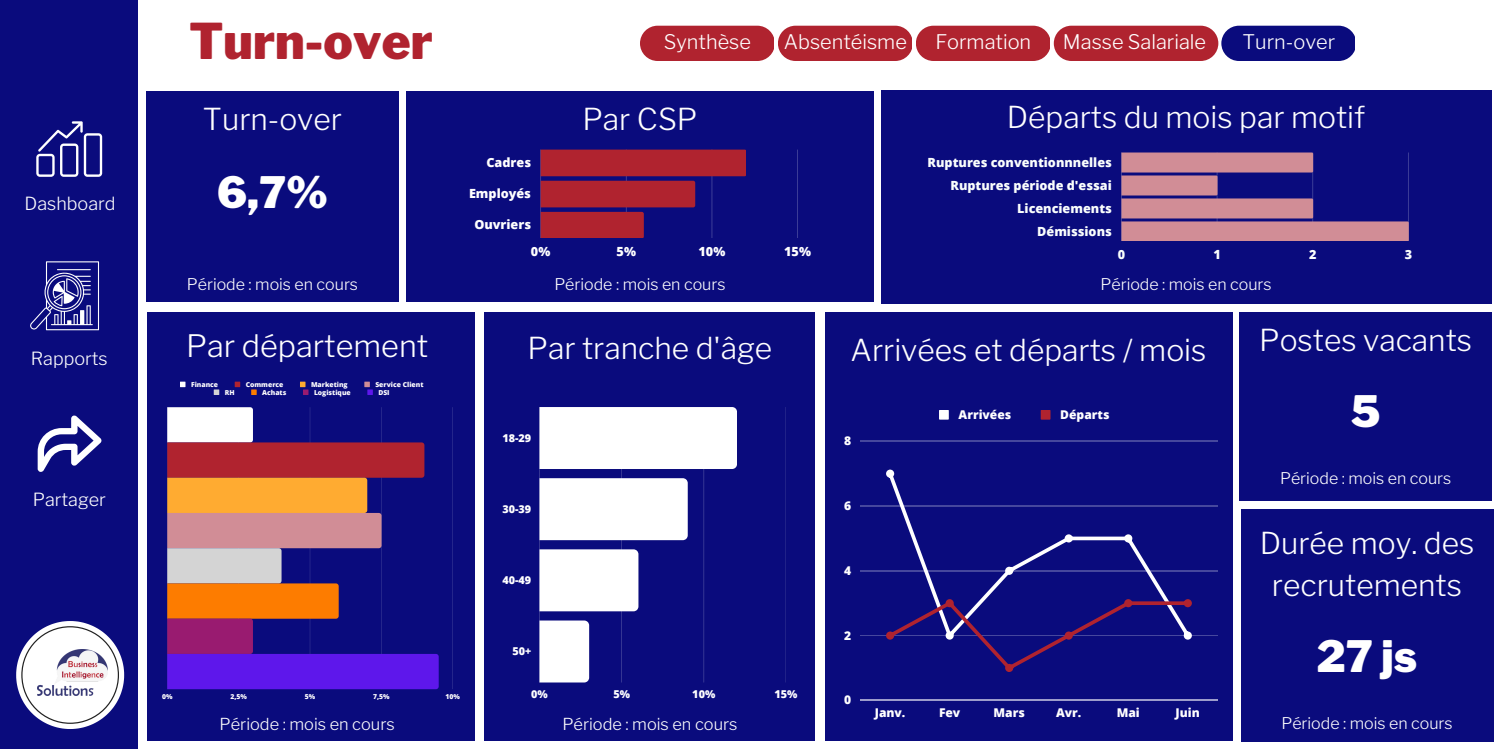
<style>
.page{position:relative;width:1500px;height:750px;background:#fff}
.page>*{position:absolute;margin:0;border:0;box-sizing:border-box;transform-origin:0 0}
.t1{font:900 49px "Libre Franklin";color:#b0232f}
.t2{font:900 43px "Libre Franklin";color:#fff}
.t3{font:300 30.8px "Libre Franklin";color:#fff}
.t4{font:300 30px/42px "Libre Franklin";color:#fff;text-align:center}
.t5{font:300 20px "Libre Franklin";color:#fff}
.t6{font:300 18px "Libre Franklin";color:#fff}
.t7{font:300 16.4px "Libre Franklin";color:#fff}
.t8{font:300 16px "Libre Franklin";color:#fff}
.t9{font:800 12.6px/23px "Open Sans";color:#fafefd;text-align:right}
.t10{font:800 12.6px "Open Sans";color:#fff}
.t11{font:800 12px "Open Sans";color:#fff}
.t12{font:800 10.8px "Open Sans";color:#fff}
.t13{font:800 6.8px "Open Sans";color:#fff}
</style>
<div class="page">
<div style="left:0;top:0;width:137px;height:749px;background:#0a0b7d"></div>
<svg style="left:16px;top:621px;width:108px;height:108px"></svg>
<div style="left:640px;top:26px;width:134px;height:35px;background:#b0232f;border-radius:18px"></div>
<div style="left:778px;top:26px;width:134px;height:35px;background:#b0232f;border-radius:18px"></div>
<div style="left:916px;top:26px;width:133px;height:35px;background:#b0232f;border-radius:18px"></div>
<div style="left:1054px;top:26px;width:164px;height:35px;background:#b0232f;border-radius:18px"></div>
<div style="left:1221px;top:26px;width:134px;height:35px;background:#0a0b7d;border-radius:18px"></div>
<svg style="left:36px;top:121px;width:66px;height:56px"></svg>
<svg style="left:30px;top:261px;width:69px;height:69px"></svg>
<hr style="left:57px;top:269px;width:34px;height:1px;background:#fff">
<svg style="left:38px;top:415px;width:63px;height:57px"></svg>
<img style="left:37px;top:649px;width:71px;height:47px">
<div style="left:146px;top:91px;width:253px;height:211px;background:#0a0b7d"></div>
<div style="left:147px;top:312px;width:327px;height:429px;background:#0a0b7d"></div>
<svg style="left:180px;top:382px;width:5px;height:5px"></svg>
<svg style="left:235px;top:382px;width:5px;height:5px"></svg>
<svg style="left:214px;top:389px;width:5px;height:6px"></svg>
<svg style="left:251px;top:389px;width:6px;height:6px"></svg>
<svg style="left:300px;top:382px;width:9px;height:13px"></svg>
<svg style="left:364px;top:382px;width:9px;height:13px"></svg>
<svg style="left:167px;top:407px;width:286px;height:282px"></svg>
<svg style="left:250px;top:407px;width:3px;height:36px"></svg>
<svg style="left:422px;top:442px;width:2px;height:36px"></svg>
<svg style="left:364px;top:478px;width:3px;height:35px"></svg>
<svg style="left:379px;top:513px;width:3px;height:35px"></svg>
<svg style="left:279px;top:548px;width:3px;height:35px"></svg>
<svg style="left:336px;top:583px;width:3px;height:36px"></svg>
<svg style="left:250px;top:619px;width:3px;height:35px"></svg>
<svg style="left:436px;top:654px;width:3px;height:35px"></svg>
<div style="left:484px;top:312px;width:331px;height:429px;background:#0a0b7d"></div>
<svg style="left:539px;top:407px;width:247px;height:276px"></svg>
<svg style="left:732px;top:407px;width:5px;height:62px"></svg>
<svg style="left:683px;top:478px;width:5px;height:62px"></svg>
<svg style="left:634px;top:549px;width:4px;height:62px"></svg>
<svg style="left:584px;top:621px;width:5px;height:62px"></svg>
<div style="left:406px;top:91px;width:468px;height:211px;background:#0a0b7d"></div>
<svg style="left:540px;top:150px;width:258px;height:88px"></svg>
<div style="left:825px;top:312px;width:407px;height:429px;background:#0a0b7d"></div>
<div style="left:939px;top:410px;width:10px;height:10px;background:#fff"></div>
<div style="left:1041px;top:410px;width:10px;height:10px;background:#b0232f"></div>
<hr style="left:860px;top:441px;width:358px;height:1px;background:#fff">
<hr style="left:860px;top:506px;width:358px;height:1px;background:#fff">
<hr style="left:860px;top:570px;width:358px;height:1px;background:#fff">
<hr style="left:860px;top:635px;width:358px;height:1px;background:#fff">
<hr style="left:860px;top:700px;width:358px;height:1px;background:#fff">
<svg style="left:886px;top:470px;width:306px;height:202px"></svg>
<div style="left:1240px;top:312px;width:252px;height:188px;background:#0a0b7d"></div>
<div style="left:1241px;top:509px;width:252px;height:232px;background:#0a0b7d"></div>
<div style="left:881px;top:90px;width:611px;height:213px;background:#0a0b7d"></div>
<svg style="left:1121px;top:153px;width:288px;height:88px"></svg>
<p class="t6" style="left:25px;top:193px;width:92px">Dashboard</p>
<p class="t6" style="left:31px;top:347px;width:78px">Rapports</p>
<p class="t6" style="left:33px;top:489px;width:75px">Partager</p>
<h1 class="t1" style="left:189px;top:12px;width:245px">Turn-over</h1>
<p class="t5" style="left:664px;top:30px;width:89px">Synthèse</p>
<p class="t5" style="left:784px;top:30px;width:125px">Absentéisme</p>
<p class="t5" style="left:935px;top:30px;width:97px">Formation</p>
<p class="t5" style="left:1063px;top:30px;width:145px">Masse Salariale</p>
<p class="t5" style="left:1242px;top:30px;width:94px">Turn-over</p>
<h3 class="t4" style="left:203px;top:98px;width:141px">Turn-over</h3>
<h3 class="t4" style="left:583px;top:98px;width:116px">Par CSP</h3>
<h3 class="t4" style="left:1007px;top:96px;width:360px">Départs du mois par motif</h3>
<h2 class="t2" style="left:217px;top:166px;width:112px">6,7%</h2>
<p class="t10" style="left:486px;top:154px;width:46px">Cadres</p>
<p class="t10" style="left:469px;top:185px;width:64px">Employés</p>
<p class="t10" style="left:474px;top:216px;width:58px">Ouvriers</p>
<p class="t9" style="left:928px;top:150px;width:186px">Ruptures conventionnnelles<br>Ruptures période d'essai<br>Licenciements<br>Démissions</p>
<p class="t10" style="left:531px;top:243px;width:21px">0%</p>
<p class="t10" style="left:617px;top:243px;width:21px">5%</p>
<p class="t10" style="left:699px;top:243px;width:28px">10%</p>
<p class="t10" style="left:784px;top:243px;width:28px">15%</p>
<p class="t9" style="left:1118px;top:243px;width:9px">0</p>
<p class="t9" style="left:1213px;top:243px;width:9px">1</p>
<p class="t9" style="left:1309px;top:243px;width:9px">2</p>
<p class="t9" style="left:1405px;top:243px;width:9px">3</p>
<p class="t8" style="left:217px;top:269px;width:183px">Période : année en cours</p>
<p class="t8" style="left:187px;top:275px;width:173px">Période : mois en cours</p>
<p class="t8" style="left:554px;top:275px;width:173px">Période : mois en cours</p>
<p class="t8" style="left:1101px;top:275px;width:173px">Période : mois en cours</p>
<h3 class="t3" style="left:186px;top:327px;width:244px">Par département</h3>
<h3 class="t4" style="left:528px;top:327px;width:246px">Par tranche d'âge</h3>
<h3 class="t4" style="left:851px;top:329px;width:357px">Arrivées et départs / mois</h3>
<h3 class="t4" style="left:1259px;top:319px;width:214px">Postes vacants</h3>
<p class="t13" style="left:191px;top:379px;width:29px">Finance</p>
<p class="t13" style="left:246px;top:379px;width:39px">Commerce</p>
<p class="t13" style="left:311px;top:379px;width:38px">Marketing</p>
<p class="t13" style="left:375px;top:379px;width:50px">Service Client</p>
<p class="t13" style="left:225px;top:387px;width:11px">RH</p>
<p class="t13" style="left:262px;top:387px;width:26px">Achats</p>
<p class="t13" style="left:314px;top:387px;width:38px">Logistique</p>
<p class="t13" style="left:378px;top:387px;width:13px">DSI</p>
<p class="t11" style="left:959px;top:406px;width:54px">Arrivées</p>
<p class="t11" style="left:1060px;top:406px;width:51px">Départs</p>
<h2 class="t2" style="left:1351px;top:386px;width:31px">5</h2>
<p class="t12" style="left:502px;top:430px;width:30px">18-29</p>
<p class="t11" style="left:844px;top:433px;width:9px">8</p>
<p class="t8" style="left:1280px;top:469px;width:173px">Période : mois en cours</p>
<p class="t12" style="left:502px;top:501px;width:30px">30-39</p>
<p class="t11" style="left:844px;top:497px;width:9px">6</p>
<p class="t12" style="left:502px;top:572px;width:30px">40-49</p>
<p class="t11" style="left:844px;top:562px;width:9px">4</p>
<h3 class="t4" style="left:1260px;top:522px;width:216px">Durée moy. des recrutements</h3>
<p class="t13" style="left:162px;top:692px;width:12px">0%</p>
<p class="t13" style="left:230px;top:692px;width:18px">2,5%</p>
<p class="t13" style="left:305px;top:692px;width:12px">5%</p>
<p class="t13" style="left:373px;top:692px;width:18px">7,5%</p>
<p class="t13" style="left:446px;top:692px;width:16px">10%</p>
<p class="t7" style="left:220px;top:714px;width:177px">Période : mois en cours</p>
<p class="t12" style="left:512px;top:644px;width:20px">50+</p>
<p class="t12" style="left:531px;top:686px;width:18px">0%</p>
<p class="t12" style="left:613px;top:686px;width:18px">5%</p>
<p class="t12" style="left:692px;top:686px;width:24px">10%</p>
<p class="t12" style="left:774px;top:686px;width:24px">15%</p>
<p class="t7" style="left:562px;top:714px;width:177px">Période : mois en cours</p>
<p class="t11" style="left:844px;top:627px;width:9px">2</p>
<p class="t11" style="left:844px;top:692px;width:9px">0</p>
<p class="t11" style="left:875px;top:705px;width:32px">Janv.</p>
<p class="t11" style="left:939px;top:705px;width:23px">Fev</p>
<p class="t11" style="left:994px;top:705px;width:33px">Mars</p>
<p class="t11" style="left:1056px;top:705px;width:27px">Avr.</p>
<p class="t11" style="left:1117px;top:705px;width:25px">Mai</p>
<p class="t11" style="left:1176px;top:705px;width:26px">Juin</p>
<h2 class="t2" style="left:1317px;top:631px;width:102px">27 js</h2>
<p class="t8" style="left:1281px;top:714px;width:173px">Période : mois en cours</p>
</div>
